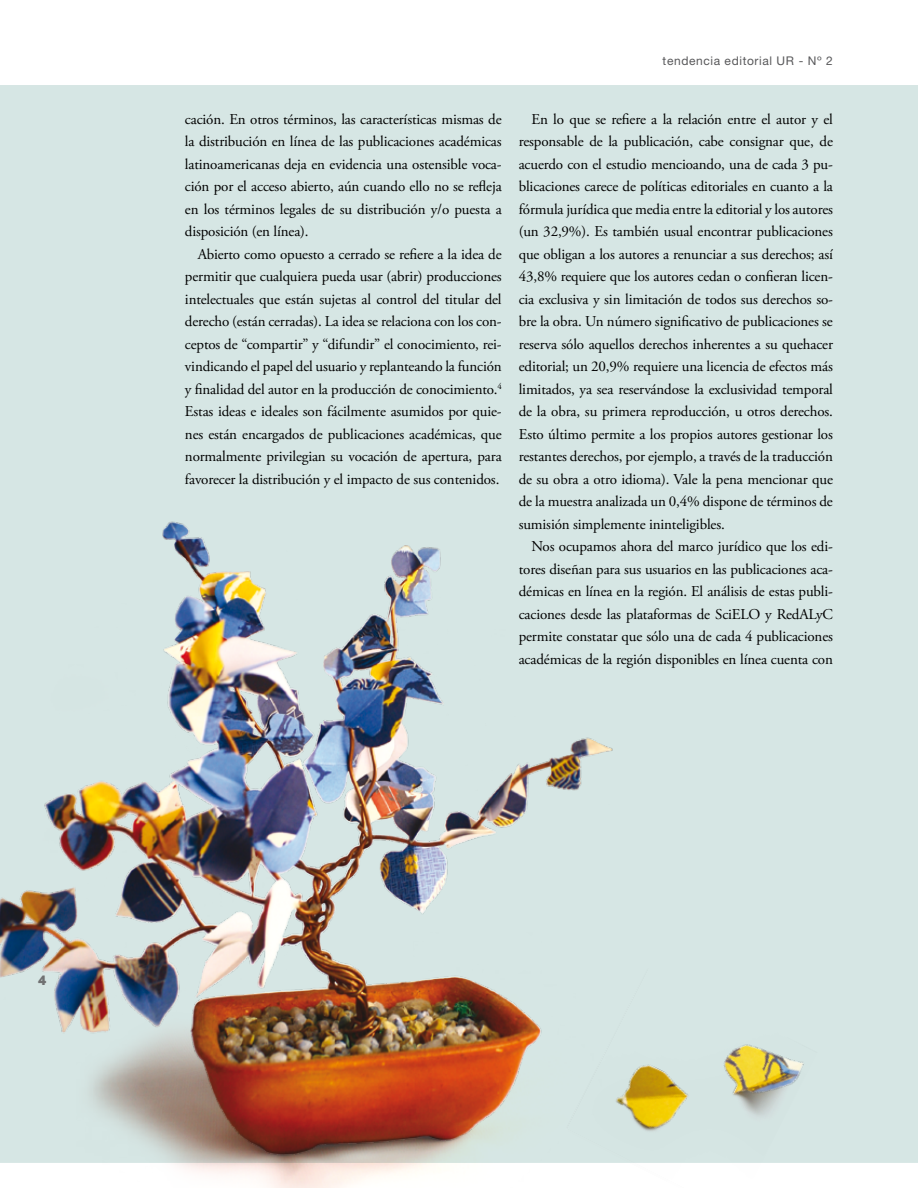
<style>
.page{position:relative;width:918px;height:1188px;background:#fff}
.page>*{position:absolute;margin:0;border:0;box-sizing:border-box;transform-origin:0 0}
.t1{font:15px/22.5px "Adobe Garamond Pro";letter-spacing:-.01em;color:#000;text-align:justify}
.t2{font:900 15px "Conduit ITC Std";color:#707172}
.t3{font:12px "Helvetica Neue";letter-spacing:.05em;color:#58585a}
</style>
<div class="page">
<div style="left:0;top:85px;width:918px;height:1078px;background:#d6e6e4"></div>
<img style="left:0;top:439px;width:647px;height:749px">
<img style="left:565px;top:958px;width:257px;height:230px">
<p class="t2" style="left:38px;top:972px;width:10px">4</p>
<p class="t3" style="left:663px;top:53px;width:172px">tendencia editorial UR - Nº 2</p>
<p class="t1" style="left:185px;top:109px;width:318px">cación. En otros términos, las características mismas de la distribución en línea de las publicaciones académicas latinoamericanas deja en evidencia una ostensible voca&shy;ción por el acceso abierto, aún cuando ello no se refleja en los términos legales de su distribución y/o puesta a disposición (en línea).</p>
<p class="t1" style="left:185px;top:244px;width:318px;text-indent:13px">Abierto como opuesto a cerrado se refiere a la idea de permitir que cualquiera pueda usar (abrir) producciones intelectuales que están sujetas al control del titular del derecho (están cerradas). La idea se relaciona con los con&shy;ceptos de “compartir” y “difundir” el conocimiento, rei&shy;vindicando el papel del usuario y replanteando la función y finalidad del autor en la producción de conocimiento.<sup>4<br></sup>Estas ideas e ideales son fácilmente asumidos por quie&shy;nes están encargados de publicaciones académicas, que normalmente privilegian su vocación de apertura, para favorecer la distribución y el impacto de sus contenidos.</p>
<p class="t1" style="left:519px;top:109px;width:316px;text-indent:13px">En lo que se refiere a la relación entre el autor y el responsable de la publicación, cabe consignar que, de acuerdo con el estudio mencioando, una de cada 3 pu&shy;blicaciones carece de políticas editoriales en cuanto a la fórmula jurídica que media entre la editorial y los autores (un 32,9%). Es también usual encontrar publicaciones que obligan a los autores a renunciar a sus derechos; así 43,8% requiere que los autores cedan o confieran licen&shy;cia exclusiva y sin limitación de todos sus derechos so&shy;bre la obra. Un número significativo de publicaciones se reserva sólo aquellos derechos inherentes a su quehacer editorial; un 20,9% requiere una licencia de efectos más limitados, ya sea reservándose la exclusividad temporal de la obra, su primera reproducción, u otros derechos.<br>Esto último permite a los propios autores gestionar los restantes derechos, por ejemplo, a través de la traducción de su obra a otro idioma). Vale la pena mencionar que de la muestra analizada un 0,4% dispone de términos de sumisión simplemente ininteligibles.</p>
<p class="t1" style="left:519px;top:536px;width:316px;text-indent:13px">Nos ocupamos ahora del marco jurídico que los edi&shy;tores diseñan para sus usuarios en las publicaciones aca&shy;démicas en línea en la región. El análisis de estas publi&shy;caciones desde las plataformas de SciELO y RedALyC permite constatar que sólo una de cada 4 publicaciones académicas de la región disponibles en línea cuenta con</p>
</div>
